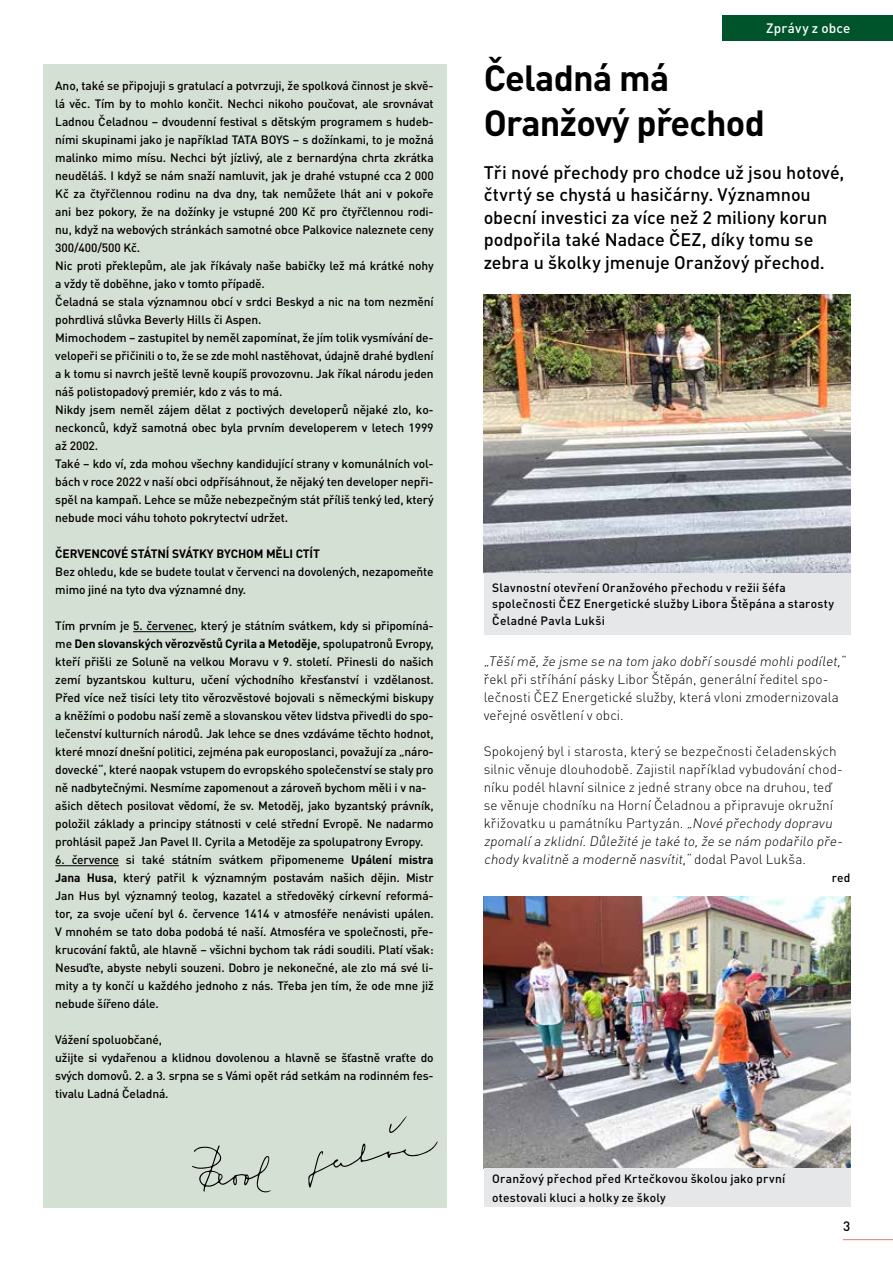
<style>
.page{position:relative;width:893px;height:1263px;background:#fff}
.page>*{position:absolute;margin:0;border:0;box-sizing:border-box;transform-origin:0 0}
.t1{font:700 36px/44.5px "DIN Pro";letter-spacing:-.02em;color:#000}
.t2{font:500 18px/22.5px "DIN Pro";letter-spacing:-.005em;color:#000}
.t3{font:300 13.5px/18px "DIN Pro";color:#000}
.t4{font:italic 300 13.5px "DIN Pro";color:#000}
.t5{font:500 13.5px "DIN Pro";letter-spacing:.015em;color:#fff}
.t6{font:500 13.5px "DIN Pro";color:#000}
.t7{font:500 12px/18px "DIN Pro";letter-spacing:-.01em;color:#000}
.t8{font:500 12px/16.5px "DIN Pro";letter-spacing:.015em;color:#000}
.t9{font:500 12px/19.2px "DIN Pro";letter-spacing:.02em;color:#000}
.t10{font:700 12px "DIN Pro";letter-spacing:-.01em;color:#000}
.s1{font-weight:700}
.s2{font-style:italic}
</style>
<div class="page">
<hr style="left:843px;top:1239px;width:50px;height:1px;background:#dc7f6f">
<div style="left:43px;top:64px;width:403px;height:1144px;background:#d5e0d4"></div>
<div style="left:723px;top:15px;width:170px;height:25px;background:#00542c"></div>
<svg style="left:192px;top:1145px;width:79px;height:48px"></svg>
<svg style="left:389px;top:1116px;width:18px;height:17px"></svg>
<svg style="left:308px;top:1141px;width:129px;height:47px"></svg>
<hr style="left:133px;top:631px;width:61px;height:1px;background:#000">
<hr style="left:55px;top:865px;width:64px;height:1px;background:#000">
<img style="left:484px;top:896px;width:366px;height:272px">
<img style="left:484px;top:294px;width:366px;height:279px">
<div style="left:484px;top:573px;width:366px;height:62px;background:#e6e7e8"></div>
<div style="left:484px;top:1168px;width:366px;height:39px;background:#e6e7e8"></div>
<p class="t7" style="left:55px;top:76px;width:380px;text-align:justify">Ano, také se připojuji s gratulací a potvrzuji, že spolková činnost je skvě&shy;lá věc. Tím by to mohlo končit. Nechci nikoho poučovat, ale srovnávat Ladnou Čeladnou – dvoudenní festival s dětským programem s hudeb&shy;ními skupinami jako je například TATA</p>
<p class="t7" style="left:55px;top:130px;width:380px;text-indent:206px">BOYS – s dožínkami, to je možná malinko mimo mísu. Nechci být jízlivý, ale z bernardýna chrta zkrátka neuděláš. I když se nám snaží namluvit, jak je drahé vstupné cca 2 000<br>Kč za čtyřčlennou rodinu na dva dny, tak nemůžete lhát ani v pokoře ani bez pokory, že na dožínky je vstupné 200 Kč pro čtyřčlennou rodi&shy;nu, když na webových stránkách samotné obce Palkovice naleznete ceny 300/400/500 Kč.<br>Nic proti překlepům, ale jak říkávaly naše babičky lež má krátké nohy a vždy tě doběhne, jako v tomto případě.<br>Čeladná se stala významnou obcí v srdci Beskyd a nic na tom nezmění pohrdlivá slůvka Beverly Hills či Aspen.<br>Mimochodem – zastupitel by neměl zapomínat, že jím tolik vysmívání de&shy;velopeři se přičinili o to, že se zde mohl nastěhovat, údajně drahé bydlení a k tomu si navrch ještě levně koupíš provozovnu. Jak říkal národu jeden náš polistopadový premiér, kdo z vás to má.<br>Nikdy jsem neměl zájem dělat z poctivých developerů nějaké zlo, ko&shy;neckonců, když samotná obec byla prvním developerem v letech 1999 až 2002.<br>Také – kdo ví, zda mohou všechny kandidující strany v komunálních vol&shy;bách v roce 2022 v naší obci odpřísáhnout, že nějaký ten developer nepři&shy;spěl na kampaň. Lehce se může nebezpečným stát příliš tenký led, který nebude moci váhu tohoto pokrytectví udržet.</p>
<p class="t10" style="left:55px;top:546px;width:266px">ČERVENCOVÉ STÁTNÍ SVÁTKY BYCHOM MĚLI CTÍT</p>
<p class="t7" style="left:55px;top:562px;width:380px">Bez ohledu, kde se budete toulat v červenci na dovolených, nezapomeňte mimo jiné na tyto dva významné dny.</p>
<p class="t7" style="left:55px;top:616px;width:380px">Tím prvním je 5. červenec, který je státním svátkem, kdy si připomíná&shy;me <span class="s1">Den slovanských věrozvěstů Cyrila a Metoděje</span>, spolupatronů Evropy, kteří přišli ze Soluně na velkou Moravu v 9. století. Přinesli do našich zemí byzantskou kulturu, učení východního křesťanství i vzdělanost.<br>Před více než tisíci lety tito věrozvěstové bojovali s německými biskupy a kněžími o podobu naší země a slovanskou větev lidstva přivedli do spo&shy;lečenství kulturních národů. Jak lehce se dnes vzdáváme těchto hodnot, které mnozí dnešní politici, zejména pak europoslanci, považují za „náro&shy;dovecké“, které naopak vstupem do evropského společenství se staly pro ně nadbytečnými. Nesmíme zapomenout a zároveň bychom měli i v na&shy;ašich dětech posilovat vědomí, že sv. Metoděj, jako byzantský právník, položil základy a principy státnosti v celé střední Evropě. Ne nadarmo prohlásil papež Jan Pavel II. Cyrila a Metoděje za spolupatrony Evropy.</p>
<p class="t7" style="left:55px;top:850px;width:380px;text-align:justify">6. července si také státním svátkem připomeneme <span class="s1">Upálení mistra Jana Husa</span>, který patřil k významným postavám našich dějin. Mistr Jan Hus byl významný teolog, kazatel a středověký církevní reformá&shy;tor, za svoje učení byl 6. července 1414 v atmosféře nenávisti upálen.<br>V mnohém se tato doba podobá té naší. Atmosféra ve společnosti, pře&shy;krucování faktů, ale hlavně – všichni bychom tak rádi soudili. Platí však:<br>Nesuďte, abyste nebyli souzeni. Dobro je nekonečné, ale zlo má své li&shy;mity a ty končí u každého jednoho z nás. Třeba jen tím, že ode mne již nebude šířeno dále.</p>
<p class="t7" style="left:55px;top:1030px;width:380px">Vážení spoluobčané,<br>užijte si vydařenou a klidnou dovolenou a hlavně se šťastně vraťte do svých domovů. 2. a 3. srpna se s Vámi opět rád setkám na rodinném fes&shy;tivalu Ladná Čeladná.</p>
<p class="t5" style="left:766px;top:19px;width:86px">Zprávy z obce</p>
<h1 class="t1" style="left:484px;top:55px;width:283px">Čeladná má<br>Oranžový přechod</h1>
<h2 class="t2" style="left:484px;top:160px;width:362px">Tři nové přechody pro chodce už jsou hotové, čtvrtý se chystá u hasičárny. Významnou obecní investici za více než 2 miliony korun podpořila také Nadace ČEZ, díky tomu se zebra u školky jmenuje Oranžový přechod.</h2>
<p class="t8" style="left:492px;top:579px;width:343px">Slavnostní otevření Oranžového přechodu v režii šéfa společnosti ČEZ Energetické služby Libora Štěpána a starosty<br>Čeladné Pavla Lukši</p>
<p class="t4" style="left:484px;top:653px;width:366px">„Těšímě,že jsme se na tom jako dobřísousdé mohlipodílet,“</p>
<p class="t3" style="left:484px;top:670px;width:357px">řekl při stříhání pásky Libor Štěpán, generální ředitel spo&shy;lečnosti ČEZ Energetické služby, která vloni zmodernizovala veřejné osvětlení v obci.</p>
<p class="t3" style="left:484px;top:742px;width:363px">Spokojený byl i starosta, který se bezpečnosti čeladenských silnic věnuje dlouhodobě. Zajistil například vybudování chod&shy;níku podél hlavní silnice z jedné strany obce na druhou, teď se věnuje chodníku na Horní Čeladnou a připravuje okružní křižovatku u památníku Partyzán. <span class="s2">„Nové přechody dopravu zpomalía zklidní.Důležité je také to,že se nám podařilo pře&shy;chody kvalitně a moderně nasvítit,“</span> d o d a l P a vo l L u k š a .</p>
<p class="t7" style="left:832px;top:868px;width:20px">red</p>
<p class="t9" style="left:492px;top:1168px;width:295px">Oranžový přechod před Krtečkovou školou jako první otestovali kluci a holky ze školy</p>
<p class="t6" style="left:843px;top:1217px;width:9px">3</p>
</div>
